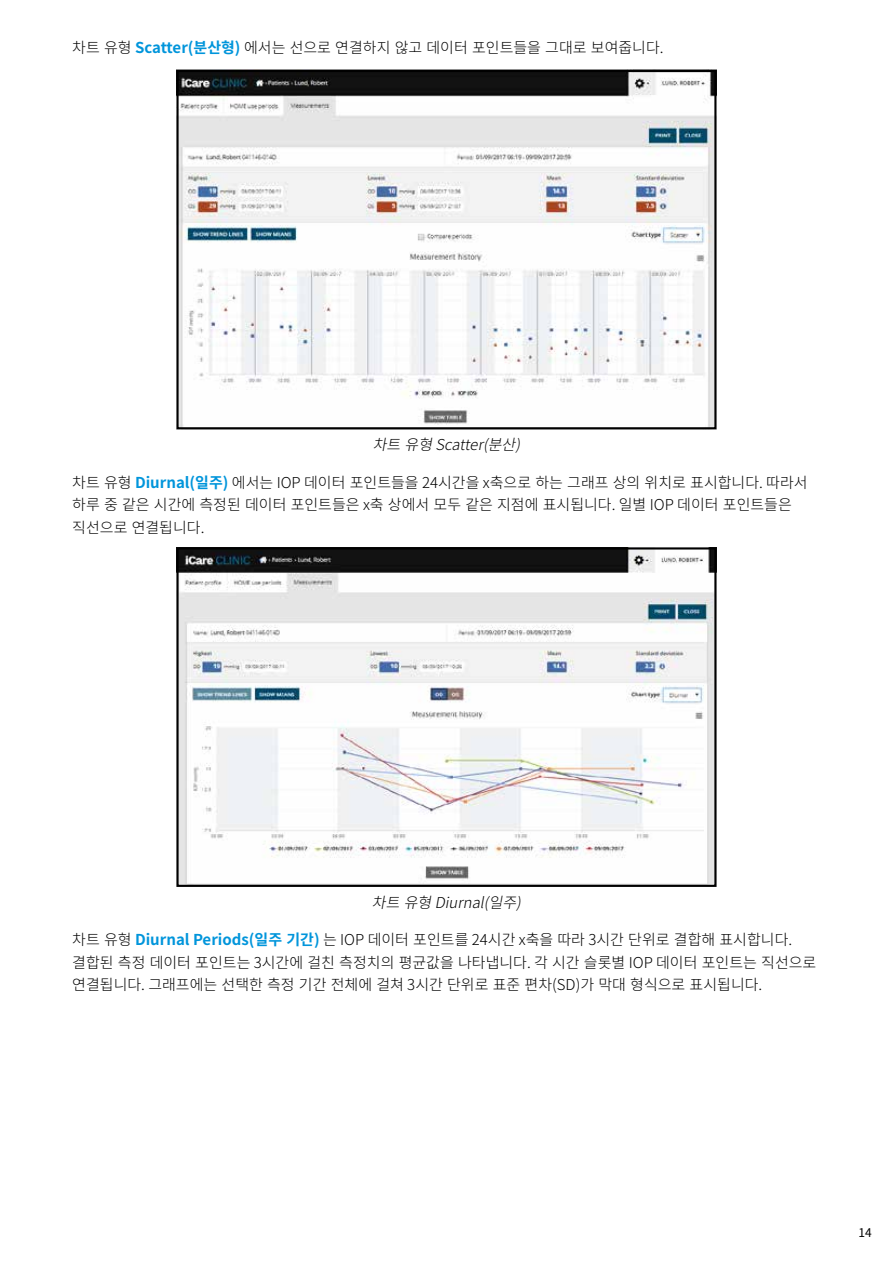
<style>
.page{position:relative;width:893px;height:1263px;background:#fff}
.page>*{position:absolute;margin:0;border:0;box-sizing:border-box;transform-origin:0 0}
.t1{font:300 15px/22.5px "Noto Sans CJ Kkr";color:#000}
.t2{font:italic 300 15px "Noto Sans CJ Kkr";color:#000}
.t3{font:12px "Noto Sans CJ Kkr";color:#000}
.s1{font-weight:700;color:#0095db}
</style>
<div class="page">
<img style="left:179px;top:73px;width:534px;height:353px">
<div style="left:176px;top:70px;width:540px;height:359px;border:2px solid #000"></div>
<img style="left:179px;top:550px;width:534px;height:334px">
<div style="left:176px;top:547px;width:540px;height:340px;border:2px solid #000"></div>
<p class="t1" style="left:72px;top:36px;width:593px">차트 유형 <span class="s1">Scatter(분산형)</span> 에서는 선으로 연결하지 않고 데이터 포인트들을 그대로 보여줍니다.</p>
<p class="t2" style="left:373px;top:436px;width:156px">차트유형Scatter(분산)</p>
<p class="t1" style="left:72px;top:471px;width:737px">차트 유형 <span class="s1">Diurnal(일주)</span> 에서는 IOP 데이터 포인트들을 24시간을 x축으로 하는 그래프 상의 위치로 표시합니다. 따라서 하루 중 같은 시간에 측정된 데이터 포인트들은 x축 상에서 모두 같은 지점에 표시됩니다. 일별 IOP 데이터 포인트들은 직선으로 연결됩니다.</p>
<p class="t2" style="left:372px;top:894px;width:158px">차트유형Diurnal(일주)</p>
<p class="t1" style="left:72px;top:929px;width:746px">차트 유형 <span class="s1">Diurnal Periods(일주 기간)</span> 는 IOP 데이터 포인트를 24시간 x축을 따라 3시간 단위로 결합해 표시합니다. 결합된 측정 데이터 포인트는 3시간에 걸친 측정치의 평균값을 나타냅니다. 각 시간 슬롯별 IOP 데이터 포인트는 직선으로 연결됩니다. 그래프에는 선택한 측정 기간 전체에 걸쳐 3시간 단위로 표준 편차(SD)가 막대 형식으로 표시됩니다.</p>
<p class="t3" style="left:858px;top:1226px;width:15px">14</p>
</div>
